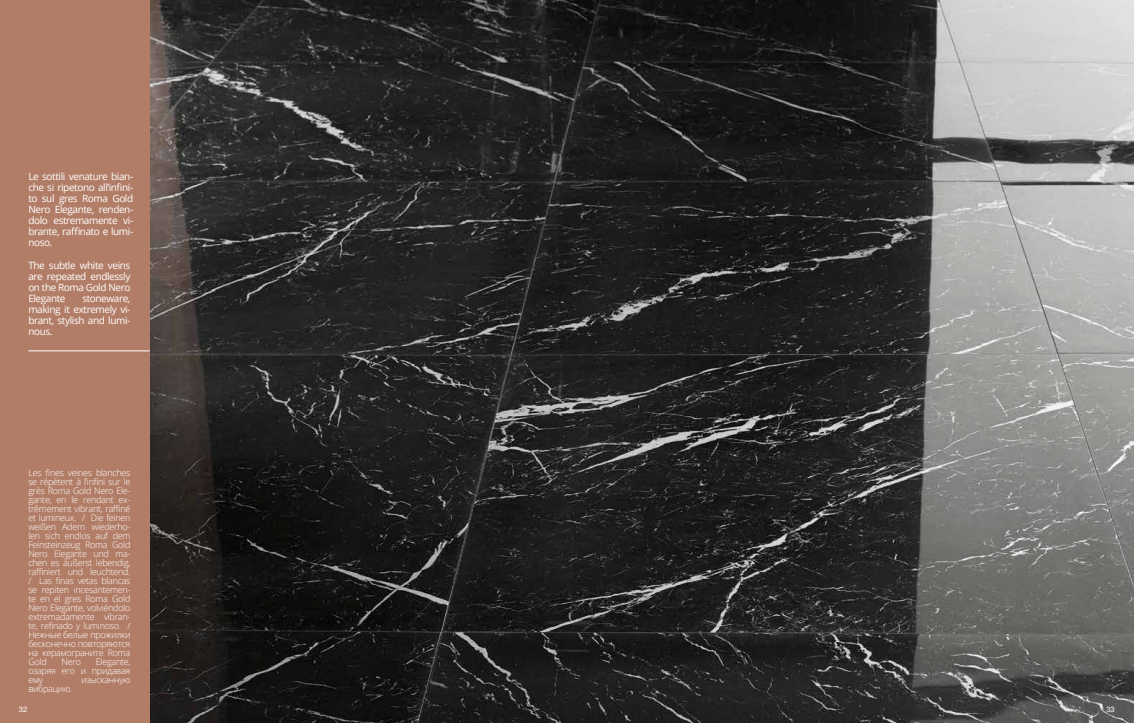
<style>
.page{position:relative;width:1134px;height:723px;background:#fff}
.page>*{position:absolute;margin:0;border:0;box-sizing:border-box;transform-origin:0 0}
.t1{font:10px/11px "Open Sans";letter-spacing:-.04em;color:#fff;text-align:justify}
.t2{font:300 9px/9px "Open Sans";letter-spacing:-.03em;color:#fff;text-align:justify}
.t3{font:7.7px "Helvetica Neue LT Com";color:#fff}
</style>
<div class="page">
<div style="left:0;top:0;width:208px;height:723px;background:#b27d67"></div>
<hr style="left:28px;top:351px;width:132px;height:1px;background:#fff">
<img style="left:150px;top:0;width:984px;height:723px">
<p class="t1" style="left:28px;top:171px;width:106px">Le sottili venature bian&shy;che si ripetono all’infini&shy;to sul gres Roma Gold Nero Elegante, renden&shy;dolo estremamente vi&shy;brante, raffinato e lumi&shy;noso.</p>
<p class="t1" style="left:28px;top:260px;width:104px">The subtle white veins are repeated endlessly on the Roma Gold Nero Elegante</p>
<p class="t1" style="left:28px;top:293px;width:104px;text-indent:54px">stoneware, making it extremely vi&shy;brant, stylish and lumi&shy;nous.</p>
<p class="t2" style="left:28px;top:468px;width:104px">Les fines veines blanches se répètent à l’infini sur le grès Roma Gold Nero Ele&shy;gante, en le rendant ex&shy;trêmement vibrant, raffiné et lumineux. / Die feinen weißen Adern wiederho&shy;len sich endlos auf dem Feinsteinzeug Roma Gold Nero Elegante und ma&shy;chen es äußerst lebendig, raffiniert und leuchtend. / Las finas vetas blancas se repiten incesantemen&shy;te en el gres Roma Gold Nero Elegante, volviéndolo extremadamente vibran&shy;te, refinado y luminoso. / Нежные белые прожилки бесконечно повторяются на керамограните Roma Gold</p>
<p class="t2" style="left:28px;top:657px;width:104px;text-indent:68px">Elegante, озаряя его и придавая ему</p>
<p class="t2" style="left:62px;top:657px;width:21px">Nero</p>
<p class="t2" style="left:81px;top:675px;width:51px">изысканную</p>
<p class="t2" style="left:28px;top:684px;width:45px">вибрацию.</p>
<p class="t3" style="left:19px;top:704px;width:10px">32</p>
<p class="t3" style="left:1106px;top:704px;width:10px">33</p>
</div>
